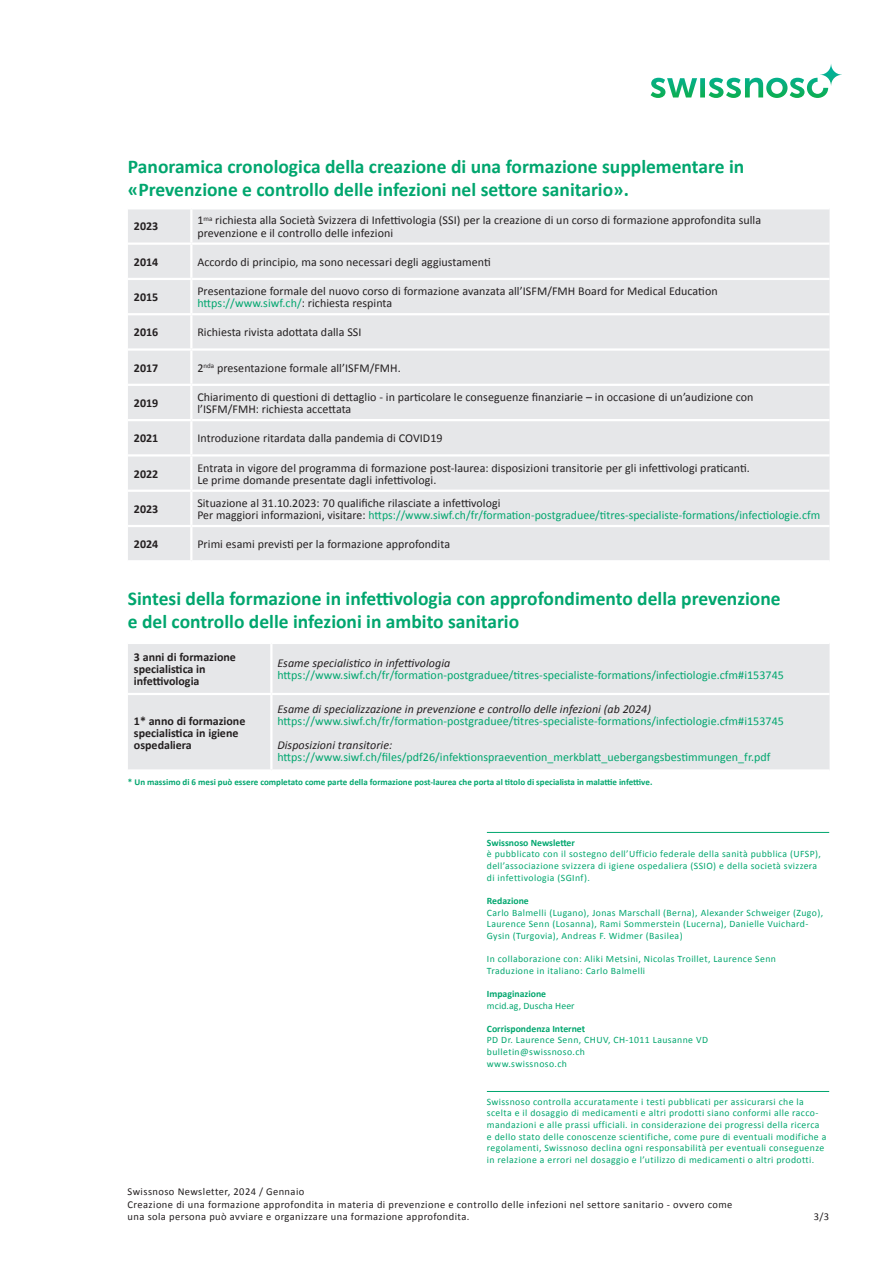
<style>
.page{position:relative;width:893px;height:1263px;background:#fff}
.page>*{position:absolute;margin:0;border:0;box-sizing:border-box;transform-origin:0 0}
.Titel_2{font:700 19.5px/22.5px "Calibri";color:#00a66e}
.Tabelle_Inhalt{font:12px/12px "Calibri";letter-spacing:.005em;color:#231f20}
.Tabelle_Inhalt-2{font:12px "Calibri";letter-spacing:.005em;color:#00a66e}
.Tabelle_Inhalt-3{font:700 12px/12px "Calibri";color:#231f20}
.Tabelle_Inhalt-4{font:italic 12px "Calibri";letter-spacing:.005em;color:#231f20}
.t1{font:10.5px/12.6px "Calibri";letter-spacing:.04em;color:#231f20}
.Impressum{font:9.75px/11.7px "Calibri";letter-spacing:.04em;color:#00a66e}
.Impressum_Titel{font:700 9.75px "Calibri";color:#00a66e}
.Impressum-2{font:9.75px "Calibri";letter-spacing:.01em;color:#00a66e}
.Titel_2-2{font:700 9px "Calibri";color:#00a66e}
.s1{color:#00a66e}
.s2{color:#231f20}
</style>
<div class="page">
<svg style="left:651px;top:64px;width:191px;height:34px"></svg>
<div style="left:128px;top:209px;width:702px;height:351px;background:#e6e7e9"></div>
<hr style="left:190px;top:209px;width:2px;height:33px;background:#fff">
<hr style="left:128px;top:242px;width:63px;height:3px;background:#fff">
<hr style="left:191px;top:242px;width:639px;height:3px;background:#fff">
<hr style="left:190px;top:245px;width:2px;height:33px;background:#fff">
<hr style="left:128px;top:278px;width:63px;height:2px;background:#fff">
<hr style="left:191px;top:278px;width:639px;height:2px;background:#fff">
<hr style="left:190px;top:280px;width:2px;height:33px;background:#fff">
<hr style="left:128px;top:313px;width:63px;height:2px;background:#fff">
<hr style="left:191px;top:313px;width:639px;height:2px;background:#fff">
<hr style="left:190px;top:315px;width:2px;height:33px;background:#fff">
<hr style="left:128px;top:348px;width:63px;height:3px;background:#fff">
<hr style="left:191px;top:348px;width:639px;height:3px;background:#fff">
<hr style="left:190px;top:351px;width:2px;height:33px;background:#fff">
<hr style="left:128px;top:384px;width:63px;height:2px;background:#fff">
<hr style="left:191px;top:384px;width:639px;height:2px;background:#fff">
<hr style="left:190px;top:386px;width:2px;height:33px;background:#fff">
<hr style="left:128px;top:419px;width:63px;height:2px;background:#fff">
<hr style="left:191px;top:419px;width:639px;height:2px;background:#fff">
<hr style="left:190px;top:421px;width:2px;height:33px;background:#fff">
<hr style="left:128px;top:454px;width:63px;height:2px;background:#fff">
<hr style="left:191px;top:454px;width:639px;height:2px;background:#fff">
<hr style="left:190px;top:456px;width:2px;height:34px;background:#fff">
<hr style="left:128px;top:490px;width:63px;height:2px;background:#fff">
<hr style="left:191px;top:490px;width:639px;height:2px;background:#fff">
<hr style="left:190px;top:492px;width:2px;height:33px;background:#fff">
<hr style="left:128px;top:525px;width:63px;height:2px;background:#fff">
<hr style="left:191px;top:525px;width:639px;height:2px;background:#fff">
<hr style="left:190px;top:527px;width:2px;height:33px;background:#fff">
<div style="left:128px;top:644px;width:702px;height:125px;background:#e6e7e9"></div>
<hr style="left:270px;top:644px;width:3px;height:49px;background:#fff">
<hr style="left:128px;top:693px;width:143px;height:2px;background:#fff">
<hr style="left:271px;top:693px;width:559px;height:2px;background:#fff">
<hr style="left:270px;top:695px;width:3px;height:74px;background:#fff">
<hr style="left:487px;top:832px;width:342px;height:1px;background:#00a66e">
<hr style="left:487px;top:1091px;width:342px;height:1px;background:#00a66e">
<p class="Titel_2" style="left:128px;top:155px;width:618px">Panoramica cronologica della creazione di una formazione supplementare in «Prevenzione e controllo delle infezioni nel settore sanitario».</p>
<p class="Tabelle_Inhalt-3" style="left:134px;top:220px;width:26px">2023</p>
<p class="Tabelle_Inhalt" style="left:197px;top:214px;width:565px">1<sup>ma</sup> richiesta alla Società Svizzera di Infettivologia (SSI) per la creazione di un corso di formazione approfondita sulla prevenzione e il controllo delle infezioni</p>
<p class="Tabelle_Inhalt-3" style="left:134px;top:255px;width:26px">2014</p>
<p class="Tabelle_Inhalt" style="left:197px;top:255px;width:295px">Accordo di principio, ma sono necessari degli aggiustamenti</p>
<p class="Tabelle_Inhalt-3" style="left:134px;top:291px;width:26px">2015</p>
<p class="Tabelle_Inhalt" style="left:197px;top:285px;width:522px">Presentazione formale del nuovo corso di formazione avanzata all’ISFM/FMH Board for Medical Education <span class="s1">https://www.siwf.ch/</span>: richiesta respinta</p>
<p class="Tabelle_Inhalt-3" style="left:134px;top:326px;width:26px">2016</p>
<p class="Tabelle_Inhalt" style="left:197px;top:326px;width:166px">Richiesta rivista adottata dalla SSI</p>
<p class="Tabelle_Inhalt-3" style="left:134px;top:361px;width:26px">2017</p>
<p class="Tabelle_Inhalt" style="left:197px;top:361px;width:205px">2<sup>nda</sup> presentazione formale all’ISFM/FMH.</p>
<p class="Tabelle_Inhalt-3" style="left:134px;top:397px;width:26px">2019</p>
<p class="Tabelle_Inhalt" style="left:197px;top:391px;width:558px">Chiarimento di questioni di dettaglio - in particolare le conseguenze finanziarie – in occasione di un’audizione con l’ISFM/FMH: richiesta accettata</p>
<p class="Tabelle_Inhalt-3" style="left:134px;top:432px;width:26px">2021</p>
<p class="Tabelle_Inhalt" style="left:197px;top:432px;width:247px">Introduzione ritardata dalla pandemia di COVID19</p>
<p class="Tabelle_Inhalt-3" style="left:134px;top:467px;width:26px">2022</p>
<p class="Tabelle_Inhalt" style="left:197px;top:461px;width:554px">Entrata in vigore del programma di formazione post-laurea: disposizioni transitorie per gli infettivologi praticanti.</p>
<p class="Tabelle_Inhalt" style="left:197px;top:473px;width:240px">Le prime domande presentate dagli infettivologi.</p>
<p class="Tabelle_Inhalt-3" style="left:134px;top:502px;width:26px">2023</p>
<p class="Tabelle_Inhalt" style="left:197px;top:496px;width:305px">Situazione al 31.10.2023: 70 qualifiche rilasciate a infettivologi</p>
<p class="Tabelle_Inhalt-2" style="left:197px;top:506px;width:624px"><span class="s2">Per maggiori informazioni, visitare:</span> https://www.siwf.ch/fr/formation-postgraduee/titres-specialiste-formations/infectiologie.cfm</p>
<p class="Tabelle_Inhalt-3" style="left:134px;top:538px;width:26px">2024</p>
<p class="Tabelle_Inhalt" style="left:197px;top:538px;width:254px">Primi esami previsti per la formazione approfondita</p>
<p class="Titel_2" style="left:128px;top:587px;width:654px">Sintesi della formazione in infettivologia con approfondimento della prevenzione e del controllo delle infezioni in ambito sanitario</p>
<p class="Tabelle_Inhalt-3" style="left:134px;top:650px;width:104px">3 anni di formazione</p>
<p class="Tabelle_Inhalt-3" style="left:134px;top:662px;width:73px">specialistica in infettivologia</p>
<p class="Tabelle_Inhalt-3" style="left:134px;top:714px;width:113px">1* anno di formazione specialistica in igiene ospedaliera</p>
<p class="Tabelle_Inhalt-4" style="left:277px;top:655px;width:174px">Esame specialistico in infettivologia</p>
<p class="Tabelle_Inhalt-2" style="left:277px;top:667px;width:508px">https://www.siwf.ch/fr/formation-postgraduee/titres-specialiste-formations/infectiologie.cfm#i153745</p>
<p class="Tabelle_Inhalt-4" style="left:277px;top:700px;width:375px">Esame di specializzazione in prevenzione e controllo delle infezioni (ab 2024)</p>
<p class="Tabelle_Inhalt-2" style="left:277px;top:712px;width:508px">https://www.siwf.ch/fr/formation-postgraduee/titres-specialiste-formations/infectiologie.cfm#i153745</p>
<p class="Tabelle_Inhalt-4" style="left:277px;top:736px;width:116px">Disposizioni transitorie:</p>
<p class="Tabelle_Inhalt-2" style="left:277px;top:748px;width:495px">https://www.siwf.ch/files/pdf26/infektionspraevention_merkblatt_uebergangsbestimmungen_fr.pdf</p>
<p class="Titel_2-2" style="left:128px;top:776px;width:526px">* Un massimo di 6 mesi può essere completato come parte della formazione post-laurea che porta al titolo di specialista in malattie infettive.</p>
<p class="Impressum_Titel" style="left:487px;top:836px;width:90px">Swissnoso Newsletter</p>
<p class="Impressum" style="left:487px;top:848px;width:335px">è pubblicato con il sostegno dell’Ufficio federale della sanità pubblica (UFSP), dell’associazione svizzera di igiene ospedaliera (SSIO) e della società svizzera di infettivologia (SGInf).</p>
<p class="Impressum_Titel" style="left:487px;top:894px;width:43px">Redazione</p>
<p class="Impressum" style="left:487px;top:906px;width:338px">Carlo Balmelli (Lugano), Jonas Marschall (Berna), Alexander Schweiger (Zugo),<br>Laurence Senn (Losanna), Rami Sommerstein (Lucerna), Danielle Vuichard-<br>Gysin (Turgovia), Andreas F. Widmer (Basilea)</p>
<p class="Impressum" style="left:487px;top:953px;width:291px">In collaborazione con: Aliki Metsini, Nicolas Troillet, Laurence Senn<br>Traduzione in italiano: Carlo Balmelli</p>
<p class="Impressum_Titel" style="left:487px;top:987px;width:61px">Impaginazione</p>
<p class="Impressum-2" style="left:487px;top:998px;width:89px">mcid.ag, Duscha Heer</p>
<p class="Impressum_Titel" style="left:487px;top:1022px;width:100px">Corrispondenza Internet</p>
<p class="Impressum" style="left:487px;top:1034px;width:223px">PD Dr. Laurence Senn, CHUV, CH-1011 Lausanne VD bulletin@swissnoso.ch<br>www.swissnoso.ch</p>
<p class="Impressum" style="left:487px;top:1095px;width:341px">Swissnoso controlla accuratamente i testi pubblicati per assicurarsi che la scelta e il dosaggio di medicamenti e altri prodotti siano conformi alle racco&shy;mandazioni e alle prassi ufficiali. in considerazione dei progressi della ricerca e dello stato delle conoscenze scientifiche, come pure di eventuali modifiche a regolamenti, Swissnoso declina ogni responsabilità per eventuali conseguenze in relazione a errori nel dosaggio e l’utilizzo di medicamenti o altri prodotti.</p>
<p class="t1" style="left:128px;top:1185px;width:606px">Swissnoso Newsletter, 2024 / Gennaio<br>Creazione di una formazione approfondita in materia di prevenzione e controllo delle infezioni nel settore sanitario - ovvero come una sola persona può avviare e organizzare una formazione approfondita.</p>
<p class="t1" style="left:814px;top:1210px;width:17px">3/3</p>
</div>
